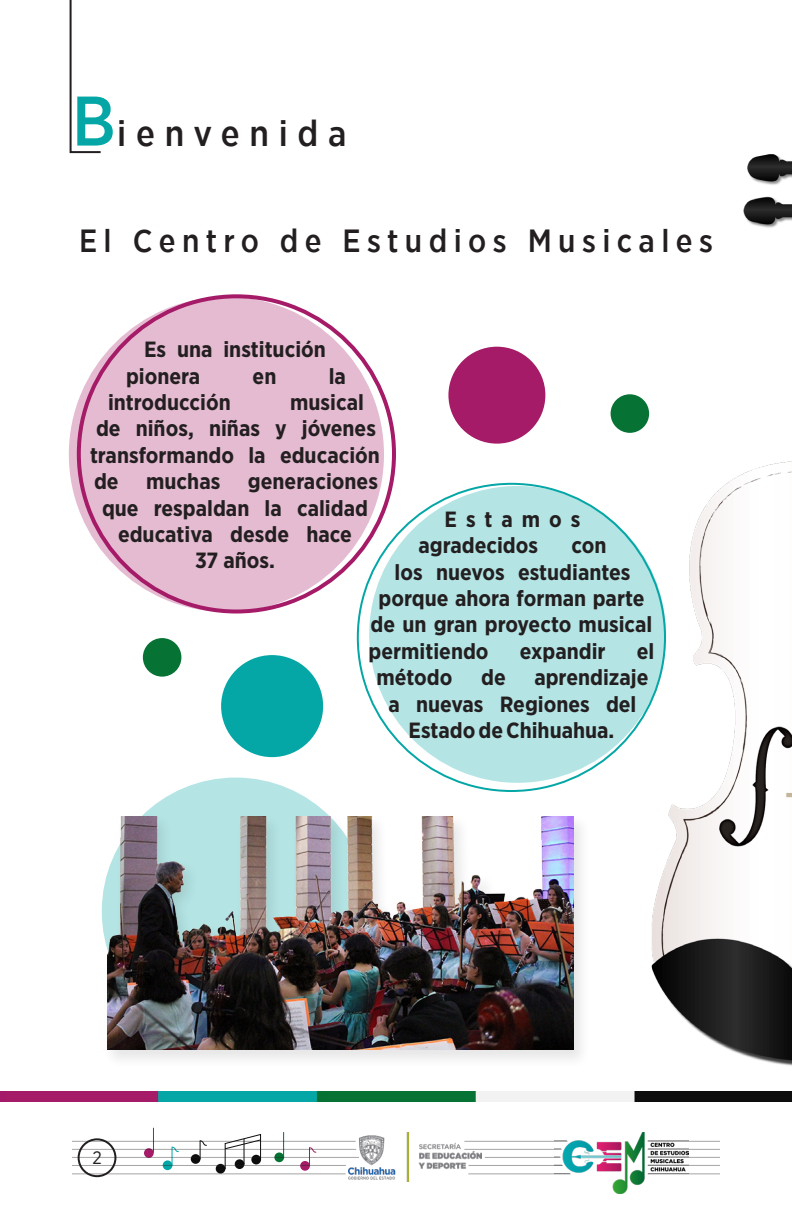
<style>
.page{position:relative;width:792px;height:1224px;background:#fff}
.page>*{position:absolute;margin:0;border:0;box-sizing:border-box;transform-origin:0 0}
.t1{font:500 36px "Gotham Narrow";letter-spacing:.27em;color:#231f20}
.t2{font:500 32px "Gotham Narrow";letter-spacing:.2em;color:#231f20}
.t3{font:700 22px/26.4px "Gotham Narrow";color:#231f20}
.t4{font:18px "Gotham Narrow";color:#231f20}
.s1{font-size:70px;color:#04a7a6}
</style>
<div class="page">
<hr style="left:464px;top:1141px;width:103px;height:1px;background:#231f20">
<hr style="left:648px;top:1141px;width:72px;height:1px;background:#231f20">
<hr style="left:648px;top:1149px;width:72px;height:1px;background:#231f20">
<hr style="left:648px;top:1157px;width:72px;height:1px;background:#231f20">
<hr style="left:648px;top:1165px;width:72px;height:1px;background:#231f20">
<hr style="left:648px;top:1174px;width:72px;height:1px;background:#231f20">
<hr style="left:464px;top:1149px;width:98px;height:1px;background:#231f20">
<hr style="left:485px;top:1157px;width:76px;height:1px;background:#231f20">
<hr style="left:469px;top:1165px;width:94px;height:1px;background:#231f20">
<hr style="left:468px;top:1174px;width:103px;height:1px;background:#231f20">
<div style="left:144px;top:1148px;width:10px;height:10px;background:#a51b68;border-radius:50%"></div>
<svg style="left:153px;top:1128px;width:1px;height:25px"></svg>
<div style="left:274px;top:1153px;width:10px;height:9px;background:#067234;border-radius:50%"></div>
<svg style="left:283px;top:1132px;width:1px;height:24px"></svg>
<div style="left:191px;top:1154px;width:9px;height:10px;background:#0d0d0d;border-radius:50%"></div>
<svg style="left:199px;top:1140px;width:9px;height:19px"></svg>
<div style="left:163px;top:1160px;width:9px;height:10px;background:#04a7a6;border-radius:50%"></div>
<svg style="left:171px;top:1146px;width:9px;height:19px"></svg>
<div style="left:300px;top:1161px;width:10px;height:10px;background:#a51b68;border-radius:50%"></div>
<svg style="left:308px;top:1147px;width:9px;height:17px"></svg>
<div style="left:78px;top:1138px;width:38px;height:39px;border:2px solid #231f20;border-radius:50%"></div>
<img style="left:555px;top:1133px;width:134px;height:61px">
<div style="left:216px;top:1164px;width:9px;height:10px;background:#0d0d0d;border-radius:50%"></div>
<svg style="left:224px;top:1134px;width:38px;height:36px"></svg>
<img style="left:348px;top:1133px;width:134px;height:48px">
<hr style="left:72px;top:1141px;width:284px;height:1px;background:#231f20">
<hr style="left:72px;top:1149px;width:284px;height:1px;background:#231f20">
<hr style="left:72px;top:1157px;width:287px;height:1px;background:#231f20">
<hr style="left:72px;top:1165px;width:274px;height:1px;background:#231f20">
<hr style="left:72px;top:1174px;width:274px;height:1px;background:#231f20">
<div style="left:102px;top:778px;width:267px;height:267px;background:#b4e4e4;border-radius:50%"></div>
<img style="left:652px;top:154px;width:140px;height:912px">
<div style="left:69px;top:297px;width:315px;height:315px;background:#e4bbd1;border-radius:50%"></div>
<div style="left:369px;top:486px;width:297px;height:297px;background:#b4e4e4;border-radius:50%"></div>
<div style="left:102px;top:813px;width:489px;height:256px;background:#231f20;opacity:.11"></div>
<img style="left:107px;top:816px;width:467px;height:234px">
<svg style="left:69px;top:0;width:32px;height:154px"></svg>
<img style="left:0;top:1092px;width:792px;height:10px">
<div style="left:221px;top:655px;width:102px;height:102px;background:#04a7a6;border-radius:50%"></div>
<div style="left:448px;top:347px;width:97px;height:97px;background:#a51b68;border-radius:50%"></div>
<div style="left:611px;top:394px;width:38px;height:39px;background:#067234;border-radius:50%"></div>
<div style="left:143px;top:638px;width:38px;height:39px;background:#067234;border-radius:50%"></div>
<p class="t1" style="left:72px;top:110px;width:276px"><span class="s1">B</span>ienvenida</p>
<p class="t2" style="left:79px;top:221px;width:635px">El Centro de Estudios Musicales</p>
<p class="t3" style="left:126px;top:336px;width:201px;text-indent:18px">Es una institución pionera</p>
<p class="t3" style="left:253px;top:362px;width:25px">en</p>
<p class="t3" style="left:329px;top:362px;width:19px">la</p>
<p class="t3" style="left:108px;top:389px;width:124px">introducción</p>
<p class="t3" style="left:90px;top:389px;width:292px;text-indent:200px">musical de niños, niñas y jóvenes transformando la educación de</p>
<p class="t3" style="left:146px;top:468px;width:76px">muchas</p>
<p class="t3" style="left:248px;top:468px;width:132px">generaciones</p>
<p class="t3" style="left:102px;top:494px;width:268px">que respaldan la calidad</p>
<p class="t3" style="left:118px;top:521px;width:235px">educativa desde hace</p>
<p class="t3" style="left:195px;top:547px;width:81px">37 años.</p>
<p class="t3" style="left:419px;top:506px;width:164px;text-indent:26px">Estamos agradecidos</p>
<p class="t3" style="left:571px;top:532px;width:37px">con</p>
<p class="t3" style="left:395px;top:559px;width:237px">los nuevos estudiantes</p>
<p class="t3" style="left:379px;top:585px;width:268px">porque ahora forman parte</p>
<p class="t3" style="left:371px;top:611px;width:283px">de un gran proyecto musical</p>
<p class="t3" style="left:369px;top:638px;width:122px">permitiendo</p>
<p class="t3" style="left:520px;top:638px;width:87px">expandir</p>
<p class="t3" style="left:637px;top:638px;width:19px">el</p>
<p class="t3" style="left:377px;top:664px;width:78px">método</p>
<p class="t3" style="left:481px;top:664px;width:26px">de</p>
<p class="t3" style="left:534px;top:664px;width:116px">aprendizaje</p>
<p class="t3" style="left:389px;top:691px;width:250px">a nuevas Regiones del</p>
<p class="t3" style="left:409px;top:717px;width:207px">Estado de Chihuahua.</p>
<p class="t4" style="left:92px;top:1146px;width:11px">2</p>
</div>
